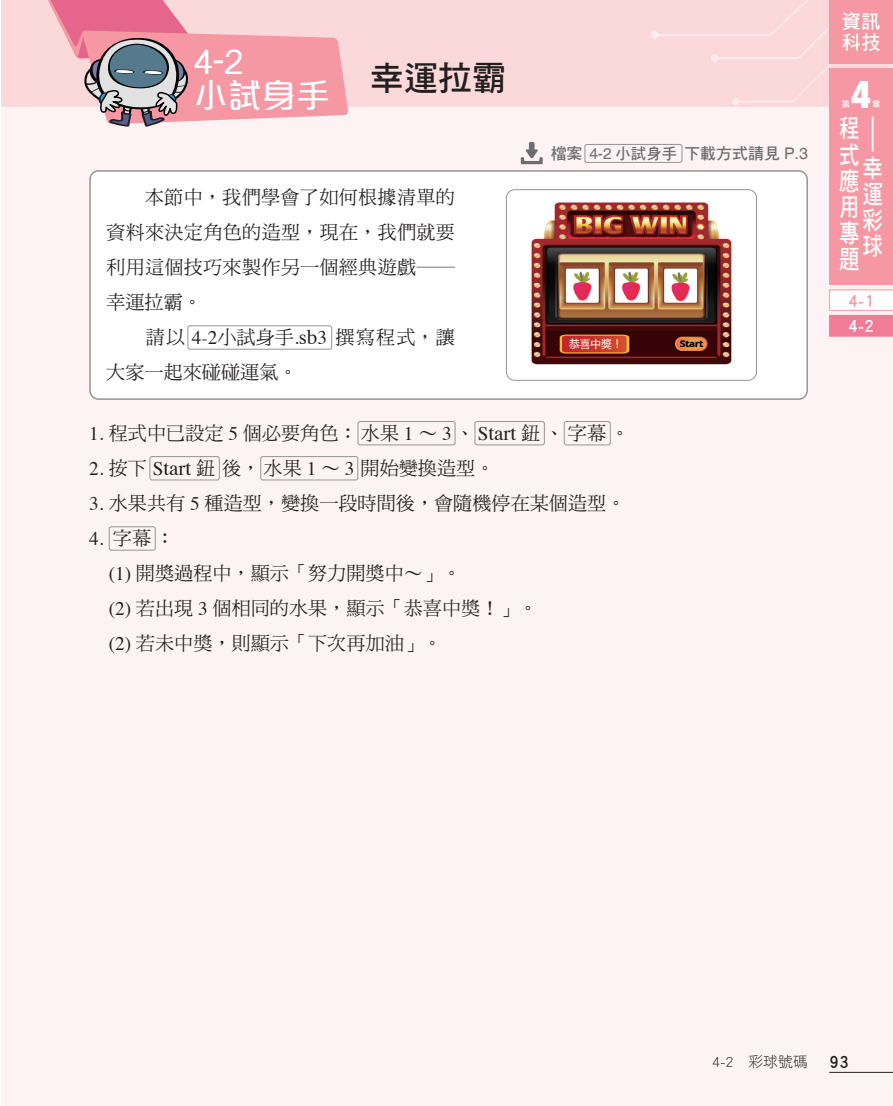
<style>
.page{position:relative;width:893px;height:1106px;background:#fff}
.page>*{position:absolute;margin:0;border:0;box-sizing:border-box;transform-origin:0 0}
.t1{font:900 condensed 38.25px "Helvetica Neue LT";color:#fff}
.t2{font:500 34.05px "M Elle HK";color:#fff}
.t3{font:34.05px "DF Hei Std W7";color:#231f20}
.t4{font:25.5px/26.1px "DF Hei Std W7";color:#fff;text-align:justify;scale:.8 1}
.t5{font:20.4px "DF Hei Std W7";color:#fff;scale:1.87 1}
.D15-小試身手內文{font:19.2px "DF Ming Std W5";color:#231f20}
.D04-內文{font:19.2px/35.1px "DF Ming Std W5";letter-spacing:.015em;color:#231f20;text-align:justify}
.t6{font:19.2px/21.3px "DF Hei Std W7";color:#fff}
.D15-小試身手內文-2{font:19.2px "HN Times";color:#231f20}
.t7{font:18px "DF Hei Std W7";color:#f598a3}
.t8{font:18px "DF Hei Std W7";color:#fff}
.t9{font:15.9px "DF Hei Std W7";color:#6c6d70}
.t10{font:14.85px "DF Hei Std W3";color:#231f20}
.t11{font:8.55px "DF Hei Std W7";color:#fff}
.s1{font-family:"HN Times"}
.s2{font-family:"HN Times";font-size:21px}
.s3{font-family:"HN Helvetica";font-size:15.45px}
.s4{font-size:15.45px}
.s5{font-family:"HN Helvetica"}
.s6{font-family:"DF Hei Std W7";font-size:18px}
</style>
<div class="page">
<div style="left:1px;top:0;width:892px;height:1106px;background:#fdf3f4"></div>
<div style="left:1px;top:0;width:892px;height:106px;background:#fbd8da"></div>
<div style="left:90px;top:171px;width:717px;height:228px;background:#fff;border-radius:9px"></div>
<div style="left:89px;top:170px;width:719px;height:230px;border:2px solid #939598;border-radius:9px"></div>
<svg style="left:521px;top:142px;width:22px;height:22px"></svg>
<div style="left:584px;top:144px;width:98px;height:19px;border:1px solid #939598;border-radius:2px"></div>
<div style="left:188px;top:325px;width:144px;height:24px;border:1px solid #939598;border-radius:2px"></div>
<img style="left:506px;top:190px;width:250px;height:190px">
<div style="left:506px;top:189px;width:251px;height:192px;border:1px solid #939598;border-radius:9px"></div>
<div style="left:358px;top:421px;width:97px;height:24px;border:1px solid #939598;border-radius:2px"></div>
<div style="left:475px;top:421px;width:70px;height:24px;border:1px solid #939598;border-radius:2px"></div>
<div style="left:564px;top:421px;width:47px;height:24px;border:1px solid #939598;border-radius:2px"></div>
<div style="left:150px;top:456px;width:70px;height:24px;border:1px solid #939598;border-radius:2px"></div>
<div style="left:260px;top:456px;width:98px;height:24px;border:1px solid #939598;border-radius:2px"></div>
<div style="left:109px;top:526px;width:47px;height:24px;border:1px solid #939598;border-radius:2px"></div>
<svg style="left:42px;top:0;width:306px;height:127px"></svg>
<div style="left:829px;top:68px;width:64px;height:217px;background:#f598a3"></div>
<svg style="left:829px;top:289px;width:64px;height:47px"></svg>
<hr style="left:829px;top:1072px;width:64px;height:1px;background:#231f20">
<svg style="left:651px;top:0;width:242px;height:105px"></svg>
<p class="t2" style="left:194px;top:37px;width:51px">4-2</p>
<p class="t2" style="left:194px;top:71px;width:138px">小試身手</p>
<p class="t3" style="left:370px;top:59px;width:138px">幸運拉霸</p>
<p class="D04-內文" style="left:106px;top:179px;width:350px">　　本節中，我們學會了如何根據清單的資料來決定角色的造型，現在，我們就要利用這個技巧來製作另一個經典遊戲─幸運拉霸。</p>
<p class="D04-內文" style="left:106px;top:319px;width:350px">　　請以 <span class="s1">4-2</span>小試身手<span class="s1">.</span><span class="s2">sb</span><span class="s1">3</span> 撰寫程式，讓大家一起來碰碰運氣。</p>
<p class="t9" style="left:551px;top:144px;width:259px">檔案 <span class="s3">4-2</span> <span class="s4">小試身手</span>下載方式請見 <span class="s5">P.3</span></p>
<p class="D15-小試身手內文" style="left:89px;top:422px;width:542px"><span class="s1">1.</span> 程式中已設定 <span class="s1">5</span> 個必要角色：水果 <span class="s1">1</span> ∼ <span class="s1">3</span> 、 <span class="s1">S</span><span class="s2">tart</span> 鈕、字幕。</p>
<p class="D15-小試身手內文" style="left:89px;top:457px;width:407px"><span class="s1">2.</span> 按下 <span class="s1">S</span><span class="s2">tart</span> 鈕後，水果 <span class="s1">1</span> ∼ <span class="s1">3</span> 開始變換造型。</p>
<p class="D15-小試身手內文" style="left:89px;top:492px;width:538px"><span class="s1">3.</span> 水果共有 <span class="s1">5</span> 種造型，變換一段時間後，會隨機停在某個造型。</p>
<p class="D15-小試身手內文-2" style="left:89px;top:520px;width:16px">4.</p>
<p class="D04-內文" style="left:113px;top:520px;width:63px">字幕：</p>
<p class="D15-小試身手內文" style="left:109px;top:563px;width:354px"><span class="s1">(1)</span> 開獎過程中，顯示「努力開獎中∼」。</p>
<p class="D15-小試身手內文" style="left:109px;top:598px;width:430px"><span class="s1">(2)</span> 若出現 <span class="s1">3</span> 個相同的水果，顯示「恭喜中獎！」。</p>
<p class="D15-小試身手內文" style="left:109px;top:633px;width:335px"><span class="s1">(2)</span> 若未中獎，則顯示「下次再加油」。</p>
<p class="t6" style="left:842px;top:10px;width:40px">資訊科技</p>
<h1 class="t1" style="left:851px;top:71px;width:21px">4</h1>
<p class="t5" style="left:884px;top:115px;width:22px;rotate:90deg">—</p>
<h3 class="t4" style="left:863px;top:154px;width:26px">幸運彩球</h3>
<p class="t11" style="left:841px;top:100px;width:10px">第</p>
<h3 class="t4" style="left:839px;top:115px;width:26px">程式應用專題</h3>
<p class="t11" style="left:872px;top:100px;width:10px">章</p>
<p class="t7" style="left:848px;top:290px;width:27px">4-1</p>
<p class="t8" style="left:848px;top:316px;width:27px">4-2</p>
<p class="t10" style="left:712px;top:1053px;width:138px">4-2　彩球號碼 <span class="s6">93</span></p>
</div>
